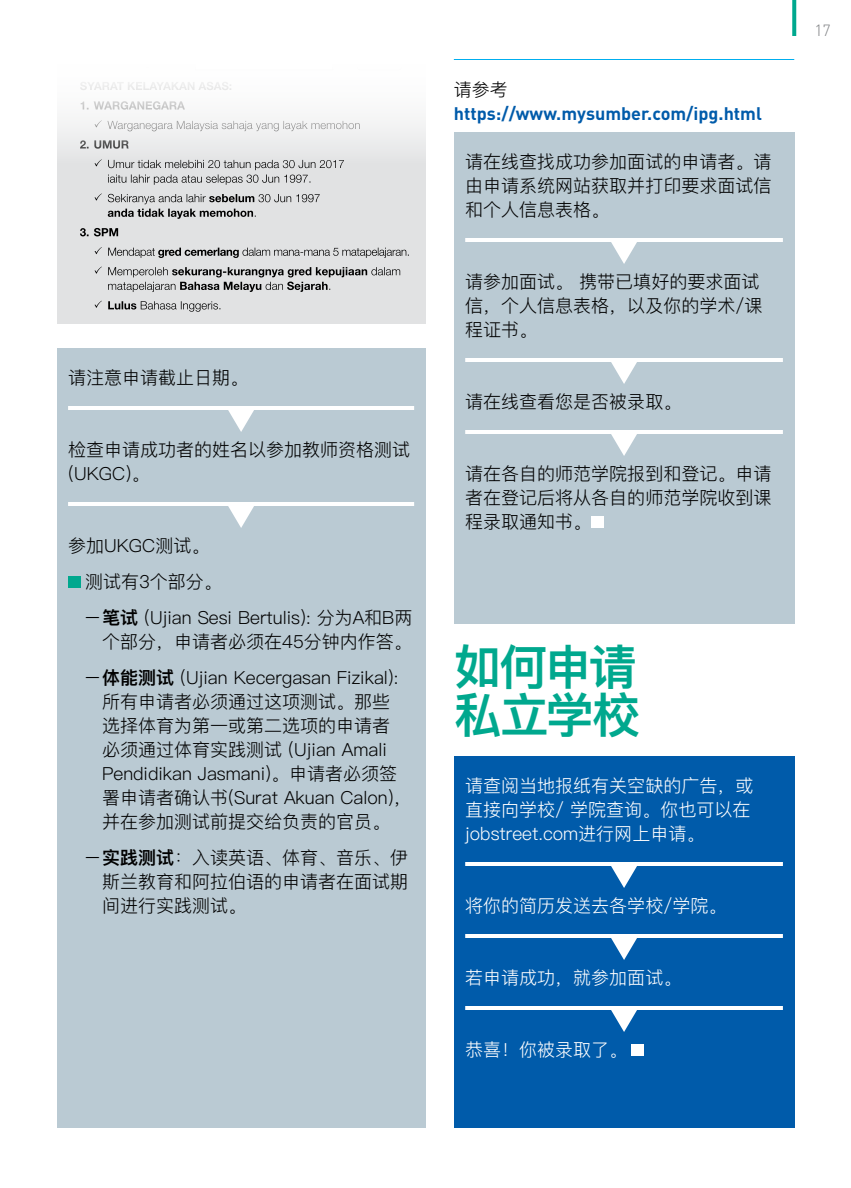
<style>
.page{position:relative;width:851px;height:1188px;background:#fff}
.page>*{position:absolute;margin:0;border:0;box-sizing:border-box;transform-origin:0 0}
.t1{font:600 48px/48px "Ping Fang SC";letter-spacing:-.055em;color:#00a88e}
.t2{font:300 18px/24px "Ping Fang SC";color:#000}
.t3{font:300 18px/24px "Ping Fang SC";color:#fff}
.t4{font:700 18px "DIN";color:#005baa}
.t5{font:300 16px "DIN";color:#808285}
.s1{font-weight:600}
</style>
<div class="page">
<div style="left:57px;top:60px;width:368px;height:264px;background:linear-gradient(to bottom,#f9f9f9,#d9dadb)"></div>
<svg style="left:81px;top:60px;width:105px;height:8px"></svg>
<svg style="left:94px;top:301px;width:126px;height:11px"></svg>
<svg style="left:94px;top:267px;width:306px;height:25px;background:#b4b5b6"></svg>
<svg style="left:94px;top:247px;width:315px;height:11px;background:#b1b2b3"></svg>
<svg style="left:80px;top:228px;width:38px;height:8px"></svg>
<svg style="left:94px;top:193px;width:226px;height:26px;background:#bcbdbe"></svg>
<svg style="left:94px;top:159px;width:250px;height:26px;background:#c6c7c8"></svg>
<svg style="left:80px;top:140px;width:48px;height:9px"></svg>
<svg style="left:94px;top:120px;width:266px;height:11px"></svg>
<svg style="left:81px;top:101px;width:104px;height:9px"></svg>
<svg style="left:80px;top:82px;width:151px;height:8px"></svg>
<svg style="left:356px;top:60px;width:46px;height:11px"></svg>
<svg style="left:195px;top:60px;width:138px;height:11px"></svg>
<div style="left:57px;top:348px;width:368px;height:780px;background:#bacad3"></div>
<hr style="left:68px;top:406px;width:346px;height:4px;background:#fff">
<hr style="left:68px;top:502px;width:346px;height:4px;background:#fff">
<div style="left:68px;top:576px;width:12px;height:12px;background:#00a88e"></div>
<svg style="left:228px;top:506px;width:26px;height:22px"></svg>
<svg style="left:228px;top:410px;width:26px;height:22px"></svg>
<hr style="left:454px;top:59px;width:340px;height:1px;background:#00aeef">
<div style="left:454px;top:132px;width:340px;height:492px;background:#bacad3"></div>
<hr style="left:465px;top:238px;width:317px;height:4px;background:#fff">
<hr style="left:465px;top:358px;width:317px;height:4px;background:#fff">
<hr style="left:465px;top:430px;width:317px;height:4px;background:#fff">
<div style="left:591px;top:516px;width:12px;height:12px;background:#fff"></div>
<svg style="left:611px;top:242px;width:26px;height:22px"></svg>
<svg style="left:611px;top:362px;width:26px;height:22px"></svg>
<svg style="left:611px;top:434px;width:26px;height:22px"></svg>
<div style="left:454px;top:756px;width:340px;height:372px;background:#005baa"></div>
<hr style="left:465px;top:862px;width:317px;height:4px;background:#fff">
<hr style="left:465px;top:934px;width:317px;height:4px;background:#fff">
<hr style="left:465px;top:1006px;width:317px;height:4px;background:#fff">
<div style="left:631px;top:1044px;width:12px;height:12px;background:#fff"></div>
<svg style="left:611px;top:938px;width:26px;height:22px"></svg>
<svg style="left:611px;top:1010px;width:26px;height:22px"></svg>
<svg style="left:611px;top:866px;width:26px;height:22px"></svg>
<svg style="left:792px;top:0;width:4px;height:36px"></svg>
<p class="t2" style="left:68px;top:365px;width:181px">请注意申请截止日期。</p>
<p class="t2" style="left:68px;top:437px;width:343px">检查申请成功者的姓名以参加教师资格测试(UKGC)。</p>
<p class="t2" style="left:85px;top:527px;width:329px;line-height:36px;text-indent:-17px">参加UKGC测试。<br>测试有3个部分。<br>–<span class="s1">笔试</span> (Ujian Sesi Bertulis): 分为A和B两</p>
<p class="t2" style="left:85px;top:623px;width:328px;line-height:36px;text-indent:17px">个部分，申请者必须在45分钟内作答。–<span class="s1">体能测试</span> (Ujian Kecergasan Fizikal):</p>
<p class="t2" style="left:102px;top:689px;width:311px">所有申请者必须通过这项测试。那些选择体育为第一或第二选项的申请者必须通过体育实践测试 (Ujian Amali<br>Pendidikan Jasmani)。申请者必须签署申请者确认书(Surat Akuan Calon)，并在参加测试前提交给负责的官员。</p>
<p class="t2" style="left:102px;top:845px;width:308px;text-align:justify;text-indent:-17px">–<span class="s1">实践测试</span>：入读英语、体育、音乐、伊斯兰教育和阿拉伯语的申请者在面试期间进行实践测试。</p>
<p class="t2" style="left:454px;top:77px;width:55px">请参考</p>
<p class="t4" style="left:454px;top:102px;width:309px">https://www.mysumber.com/ipg.html</p>
<p class="t2" style="left:465px;top:149px;width:308px;text-align:justify">请在线查找成功参加面试的申请者。请由申请系统网站获取并打印要求面试信和个人信息表格。</p>
<p class="t2" style="left:465px;top:269px;width:299px">请参加面试。 携带已填好的要求面试信，个人信息表格，以及你的学术/课程证书。</p>
<p class="t2" style="left:465px;top:389px;width:218px">请在线查看您是否被录取。</p>
<p class="t2" style="left:465px;top:461px;width:308px;text-align:justify">请在各自的师范学院报到和登记。申请者在登记后将从各自的师范学院收到课程录取通知书。</p>
<h1 class="t1" style="left:454px;top:642px;width:188px">如何申请私立学校</h1>
<p class="t3" style="left:465px;top:773px;width:290px">请查阅当地报纸有关空缺的广告，或直接向学校/ 学院查询。你也可以在jobstreet.com进行网上申请。</p>
<p class="t3" style="left:465px;top:893px;width:263px">将你的简历发送去各学校/学院。</p>
<p class="t3" style="left:465px;top:965px;width:218px">若申请成功，就参加面试。</p>
<p class="t3" style="left:465px;top:1037px;width:164px">恭喜！你被录取了。</p>
<p class="t5" style="left:814px;top:20px;width:18px">17</p>
</div>
